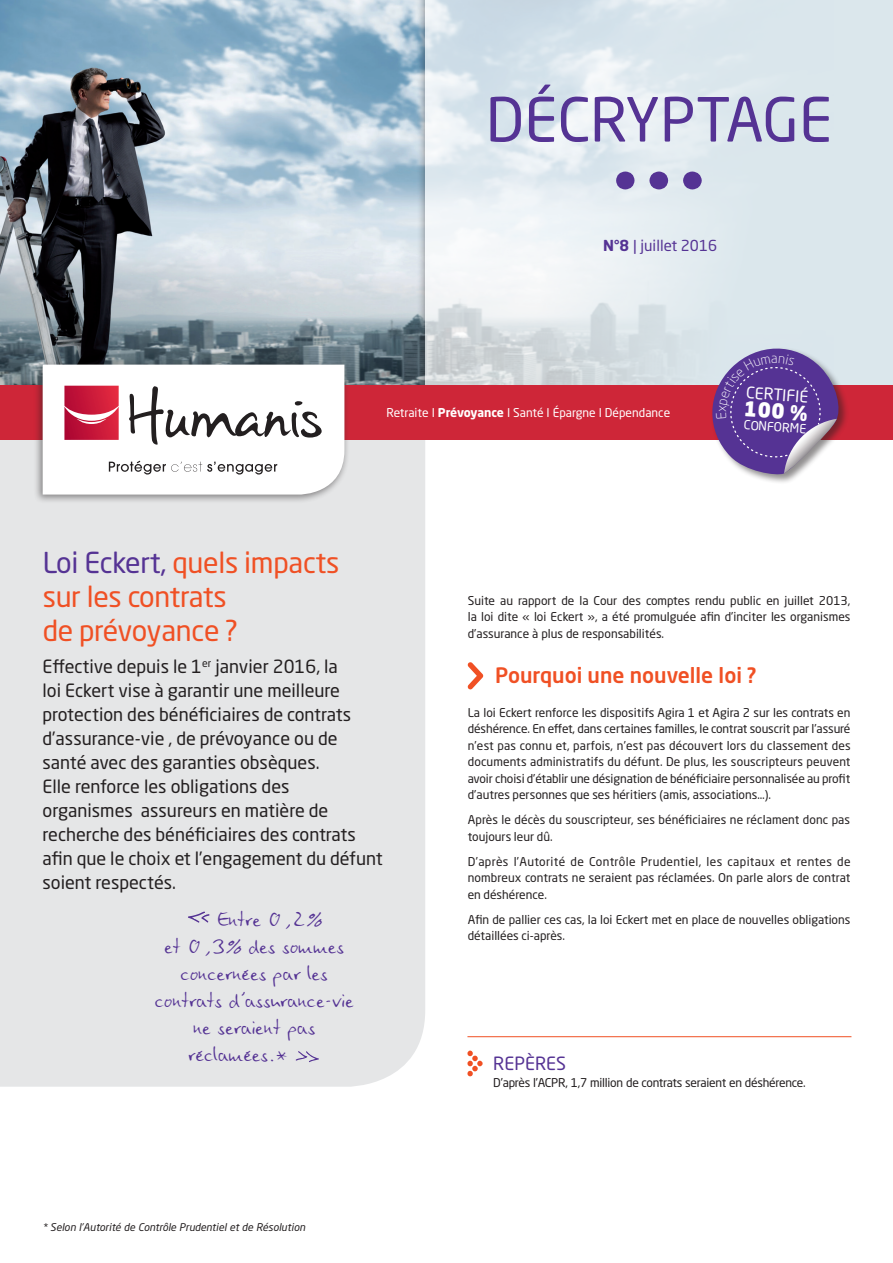
<style>
.page{position:relative;width:893px;height:1263px;background:#fff}
.page>*{position:absolute;margin:0;border:0;box-sizing:border-box;transform-origin:0 0}
.t1{font:60px "Neo Sans Std";color:#553394}
.t2{font:28.5px/34.2px "Neo Sans Std";letter-spacing:-.01em;color:#f05024}
.texte{font:22.5px "Canadian Penguin";color:#553394}
.TITRE{font:500 21px "Neo Sans Std";color:#f05024}
.t3{font:900 20.4px "Neo Sans Std";color:#fff}
.t4{font:18px/24px "Neo Sans Std";color:#231f20}
.texte-2{font:18px "Neo Sans Std";color:#553394}
.t5{font:15.9px "Neo Sans Std";color:#fff}
.t6{font:15px "Neo Sans Std";color:#553394}
.t7{font:12.45px "Neo Sans Std";color:#fff}
.TITRE-2{font:12px/16.5px "Neo Sans Std";color:#231f20;text-align:justify}
.texte-3{font:12px "Neo Sans Std";letter-spacing:-.02em;color:#231f20}
.t8{font:12px "Neo Sans Std";color:#fff}
.t9{font:italic 10.5px "Neo Sans Std";color:#231f20}
.s1{font-weight:700}
.s2{color:#553394}
</style>
<div class="page">
<div style="left:0;top:440px;width:425px;height:647px;background:#e5e6e7"></div>
<img style="left:0;top:0;width:416px;height:386px">
<svg style="left:425px;top:0;width:468px;height:386px;background:#dee7ec"></svg>
<div style="left:0;top:386px;width:893px;height:54px;background:#ce2638"></div>
<div style="left:34px;top:360px;width:316px;height:144px;background:#231f20;opacity:.5"></div>
<svg style="left:43px;top:365px;width:301px;height:130px"></svg>
<svg style="left:616px;top:172px;width:86px;height:17px"></svg>
<svg style="left:467px;top:1050px;width:16px;height:26px"></svg>
<hr style="left:467px;top:1036px;width:384px;height:1px;background:#f05024">
<div style="left:711px;top:347px;width:138px;height:138px;background:#231f20;opacity:.5"></div>
<svg style="left:467px;top:662px;width:16px;height:27px"></svg>
<svg style="left:186px;top:910px;width:26px;height:15px"></svg>
<svg style="left:293px;top:1048px;width:28px;height:16px"></svg>
<svg style="left:706px;top:342px;width:136px;height:134px;background:#8a70ac"></svg>
<p class="t1" style="left:486px;top:83px;width:348px">DÉCRYPTAGE</p>
<p class="t6" style="left:603px;top:236px;width:115px"><span class="s1">N°8</span> | juillet 2016</p>
<p class="t8" style="left:387px;top:406px;width:285px">Retraite I <span class="s1">Prévoyance</span> I Santé I Épargne I Dépendance</p>
<h3 class="t5" style="left:747px;top:383px;width:64px;rotate:4deg">CERTIFIÉ</h3>
<h3 class="t3" style="left:745px;top:396px;width:65px;rotate:4deg">100 %</h3>
<p class="t7" style="left:744px;top:417px;width:64px;rotate:4deg">CONFORME</p>
<p class="t2" style="left:43px;top:545px;width:298px"><span class="s2">Loi Eckert,</span> quels impacts sur les contrats<br>de prévoyance ?</p>
<p class="t4" style="left:43px;top:654px;width:310px">Effective depuis le 1<sup>er</sup> janvier 2016, la loi Eckert vise à garantir une meilleure protection des bénéficiaires de contrats d’assurance-vie , de prévoyance ou de santé avec des garanties obsèques.</p>
<p class="t4" style="left:43px;top:774px;width:342px">Elle renforce les obligations des organismes assureurs en matière de recherche des bénéficiaires des contrats afin que le choix et l’engagement du défunt soient respectés.</p>
<p class="texte" style="left:218px;top:905px;width:107px">Entre 0,2%</p>
<p class="texte" style="left:165px;top:932px;width:181px">et 0,3% des sommes</p>
<p class="texte" style="left:181px;top:959px;width:149px">concernées par les</p>
<p class="texte" style="left:155px;top:986px;width:201px">contrats d’assurance-vie</p>
<p class="texte" style="left:193px;top:1013px;width:124px">ne seraient pas</p>
<p class="texte" style="left:189px;top:1040px;width:100px">réclamées.*</p>
<p class="t9" style="left:43px;top:1220px;width:264px">* Selon l’Autorité de Contrôle Prudentiel et de Résolution</p>
<p class="TITRE-2" style="left:468px;top:592px;width:384px">Suite au rapport de la Cour des comptes rendu public en juillet 2013, la loi dite « loi Eckert », a été promulguée afin d’inciter les organismes d’assurance à plus de responsabilités.</p>
<p class="TITRE" style="left:495px;top:662px;width:263px">Pourquoi une nouvelle loi ?</p>
<p class="TITRE-2" style="left:468px;top:704px;width:384px">La loi Eckert renforce les dispositifs Agira 1 et Agira 2 sur les contrats en déshérence. En effet, dans certaines familles, le contrat souscrit par l’assuré n’est pas connu et, parfois, n’est pas découvert lors du classement des documents administratifs du défunt. De plus, les souscripteurs peuvent avoir choisi d’établir une désignation de bénéficiaire personnalisée au profit d’autres personnes que ses héritiers (amis, associations…).</p>
<p class="TITRE-2" style="left:468px;top:812px;width:384px">Après le décès du souscripteur, ses bénéficiaires ne réclament donc pas toujours leur dû.</p>
<p class="TITRE-2" style="left:468px;top:853px;width:384px">D’après l’Autorité de Contrôle Prudentiel, les capitaux et rentes de nombreux contrats ne seraient pas réclamées. On parle alors de contrat en déshérence.</p>
<p class="TITRE-2" style="left:468px;top:911px;width:384px">Afin de pallier ces cas, la loi Eckert met en place de nouvelles obligations détaillées ci-après.</p>
<p class="texte-2" style="left:493px;top:1052px;width:74px">REPÈRES</p>
<p class="texte-3" style="left:493px;top:1075px;width:314px">D’après l’ACPR, 1,7 million de contrats seraient en déshérence.</p>
</div>
